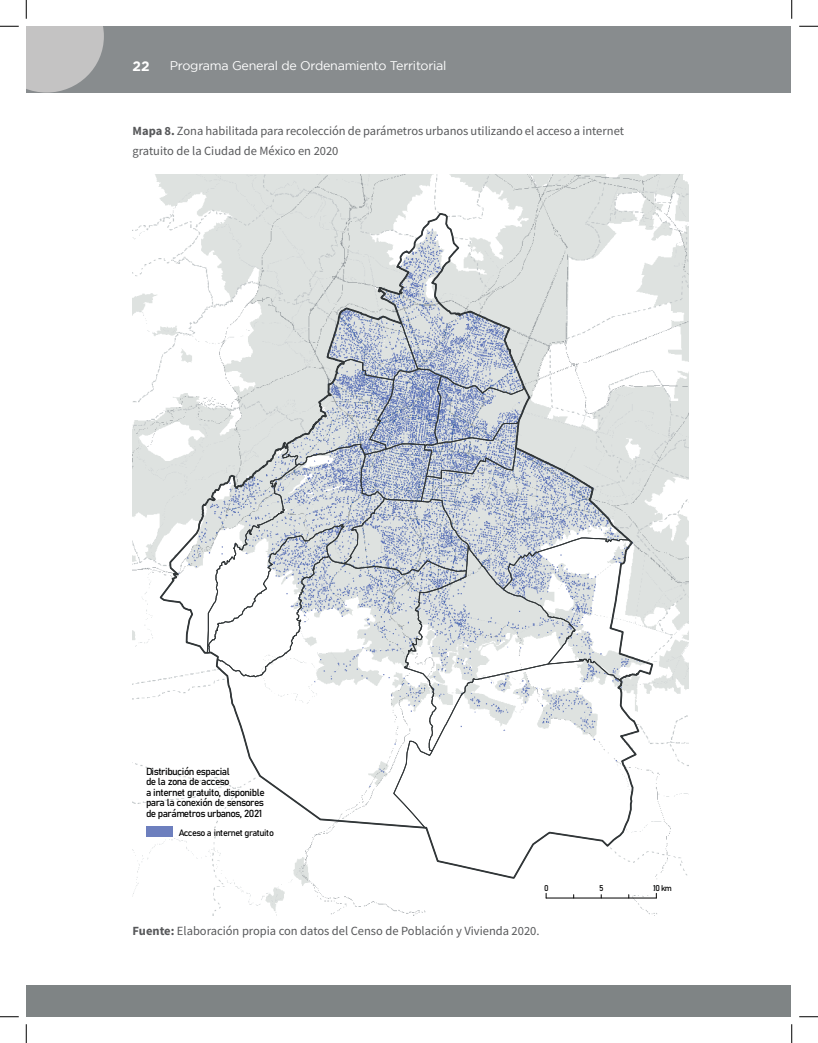
<style>
.page{position:relative;width:818px;height:1043px;background:#fff}
.page>*{position:absolute;margin:0;border:0;box-sizing:border-box;transform-origin:0 0}
.t1{font:700 13.75px "Gotham";color:#fff}
.t2{font:12.5px/20px "Source Sans Pro";color:#57585a}
.t3{font:12.5px "Gotham";letter-spacing:-.02em;color:#fff}
.t4{font:10.12px/10.5px "Bahnschrift I";letter-spacing:-.055em;color:#000}
.t5{font:9.12px "Bahnschrift";letter-spacing:-.06em;color:#000}
.t6{font:8.25px "Bahnschrift";color:#000}
.s1{font-weight:700}
</style>
<div class="page">
<div style="left:26px;top:985px;width:764px;height:31px;background:#7f8485"></div>
<div style="left:26px;top:26px;width:764px;height:67px;background:#888c8e"></div>
<svg style="left:26px;top:26px;width:78px;height:67px;background:#bbbabb"></svg>
<img style="left:133px;top:175px;width:555px;height:740px">
<svg style="left:160px;top:213px;width:492px;height:36px"></svg>
<svg style="left:158px;top:249px;width:496px;height:631px"></svg>
<svg style="left:213px;top:212px;width:248px;height:281px;background:#cbd1d8"></svg>
<hr style="left:546px;top:897px;width:110px;height:1px;background:#000">
<div style="left:146px;top:826px;width:27px;height:11px;background:#6d7fbe"></div>
<svg style="left:0;top:25px;width:19px;height:2px"></svg>
<svg style="left:799px;top:25px;width:19px;height:2px"></svg>
<svg style="left:0;top:1016px;width:19px;height:1px"></svg>
<svg style="left:799px;top:1016px;width:19px;height:1px"></svg>
<svg style="left:25px;top:0;width:2px;height:19px"></svg>
<svg style="left:25px;top:1024px;width:2px;height:18px"></svg>
<svg style="left:791px;top:0;width:1px;height:19px"></svg>
<svg style="left:791px;top:1024px;width:1px;height:18px"></svg>
<p class="t1" style="left:133px;top:58px;width:19px">22</p>
<p class="t3" style="left:170px;top:58px;width:278px">Programa General de Ordenamiento Territorial</p>
<p class="t2" style="left:133px;top:121px;width:493px"><span class="s1">Mapa 8.</span> Zona habilitada para recolección de parámetros urbanos utilizando el acceso a internet gratuito de la Ciudad de México en 2020</p>
<p class="t4" style="left:146px;top:765px;width:120px">Distribución espacial<br>de la zona de acceso<br>a internet gratuito, disponible para la conexión de sensores de parámetros urbanos, 2021</p>
<p class="t5" style="left:179px;top:825px;width:96px">Acceso a internet gratuito</p>
<p class="t6" style="left:544px;top:882px;width:6px">0</p>
<p class="t6" style="left:599px;top:882px;width:6px">5</p>
<p class="t6" style="left:653px;top:882px;width:20px">10km</p>
<p class="t2" style="left:133px;top:921px;width:408px"><span class="s1">Fuente:</span> Elaboración propia con datos del Censo de Población y Vivienda 2020.</p>
</div>
